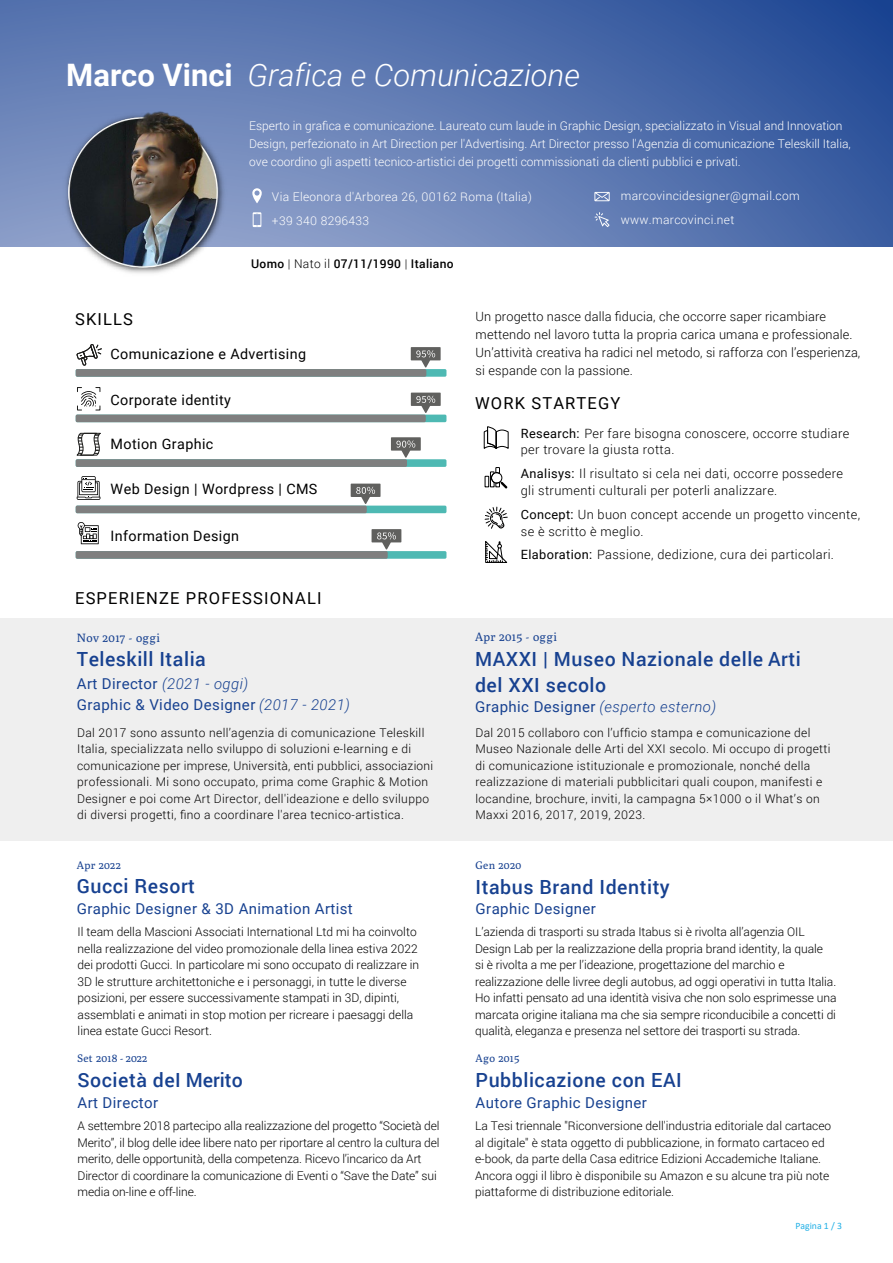
<style>
.page{position:relative;width:893px;height:1263px;background:#fff}
.page>*{position:absolute;margin:0;border:0;box-sizing:border-box;transform-origin:0 0}
.t1{font:italic 300 30.9px "Roboto";color:#fff}
.t2{font:500 19.5px/25.3px "Roboto";letter-spacing:.025em;color:#174190}
.t3{font:16.5px "Roboto";letter-spacing:.07em;color:#010000}
.t4{font:15px/21px "Roboto";letter-spacing:.025em;color:#174190}
.t5{font:italic 300 15px "Roboto";letter-spacing:.025em;color:#174190}
.t6{font:14.4px "Roboto";letter-spacing:.025em;color:#010000}
.t7{font:300 12.75px/16.5px "Roboto";letter-spacing:.025em;color:#010000}
.t8{font:300 12px/16.5px "Roboto";letter-spacing:-.005em;color:#000}
.t9{font:300 12px/16.5px "Roboto";letter-spacing:.03em;color:#010000}
.t10{font:300 12px/18px "Roboto";color:#fff}
.t11{font:300 12px/24px "Roboto";letter-spacing:.025em;color:#fff}
.t12{font:500 12px "Roboto";letter-spacing:.03em;color:#010000}
.t13{font:12px "Poly";letter-spacing:.03em;color:#174190}
.t14{font:10.95px "Poly";letter-spacing:.03em;color:#174190}
.t15{font:9.75px "Calibri";color:#22b0e6}
.s1{font-weight:700;font-style:normal}
.s2{font-weight:300}
.s3{font-weight:400}
.s4{font-weight:300;font-style:italic}
.s5{font-weight:400;font-style:normal}
</style>
<div class="page">
<div style="left:0;top:618px;width:893px;height:222px;background:#efefef"></div>
<svg style="left:485px;top:541px;width:23px;height:22px"></svg>
<svg style="left:484px;top:507px;width:23px;height:22px"></svg>
<svg style="left:484px;top:467px;width:23px;height:21px"></svg>
<svg style="left:483px;top:426px;width:26px;height:23px"></svg>
<div style="left:76px;top:415px;width:370px;height:7px;background:#4eb9b3;border-radius:2px"></div>
<div style="left:76px;top:415px;width:350px;height:7px;background:#7f7f7f;border-radius:2px"></div>
<svg style="left:77px;top:387px;width:24px;height:24px"></svg>
<div style="left:76px;top:369px;width:370px;height:8px;background:#4eb9b3;border-radius:2px"></div>
<div style="left:76px;top:369px;width:350px;height:8px;background:#7f7f7f;border-radius:2px"></div>
<div style="left:76px;top:506px;width:370px;height:7px;background:#4eb9b3;border-radius:2px"></div>
<div style="left:76px;top:506px;width:291px;height:7px;background:#7f7f7f;border-radius:2px"></div>
<svg style="left:77px;top:476px;width:23px;height:24px"></svg>
<div style="left:76px;top:551px;width:370px;height:8px;background:#4eb9b3;border-radius:2px"></div>
<div style="left:76px;top:551px;width:312px;height:8px;background:#7f7f7f;border-radius:2px"></div>
<svg style="left:77px;top:522px;width:22px;height:22px"></svg>
<div style="left:76px;top:459px;width:370px;height:8px;background:#4eb9b3;border-radius:2px"></div>
<div style="left:76px;top:459px;width:331px;height:8px;background:#7f7f7f;border-radius:2px"></div>
<svg style="left:76px;top:432px;width:25px;height:24px"></svg>
<svg style="left:76px;top:344px;width:26px;height:22px"></svg>
<svg style="left:411px;top:393px;width:30px;height:20px"></svg>
<svg style="left:411px;top:347px;width:30px;height:21px"></svg>
<svg style="left:351px;top:484px;width:30px;height:20px"></svg>
<svg style="left:372px;top:529px;width:29px;height:21px"></svg>
<svg style="left:391px;top:437px;width:30px;height:21px"></svg>
<svg style="left:0;top:0;width:893px;height:246px;background:#5774af"></svg>
<svg style="left:594px;top:192px;width:16px;height:9px"></svg>
<svg style="left:595px;top:212px;width:15px;height:15px"></svg>
<svg style="left:252px;top:188px;width:10px;height:15px"></svg>
<svg style="left:253px;top:212px;width:8px;height:15px"></svg>
<img style="left:55px;top:107px;width:178px;height:167px">
<h1 class="t1" style="left:66px;top:53px;width:515px"><span class="s1">Marco Vinci</span> Grafica e Comunicazione</h1>
<p class="t10" style="left:249px;top:116px;width:603px">Esperto in grafica e comunicazione. Laureato cum laude in Graphic Design, specializzato in Visual and Innovation<br>Design, perfezionato in Art Direction per l'Advertising. Art Director presso l'Agenzia di comunicazione Teleskill Italia, ove coordino gli aspetti tecnico-artistici dei progetti commissionati da clienti pubblici e privati.</p>
<p class="t11" style="left:272px;top:184px;width:261px">Via Eleonora d'Arborea 26, 00162 Roma (Italia)</p>
<p class="t11" style="left:272px;top:208px;width:99px">+39 340 8296433</p>
<p class="t12" style="left:251px;top:255px;width:204px">Uomo <span class="s2">| Nato il</span> 07/11/1990 <span class="s2">|</span> Italiano</p>
<p class="t11" style="left:621px;top:184px;width:181px">marcovincidesigner@gmail.com www.marcovinci.net</p>
<h3 class="t3" style="left:75px;top:307px;width:59px">SKILLS</h3>
<p class="t6" style="left:111px;top:344px;width:197px">Comunicazione e Advertising</p>
<p class="t7" style="left:476px;top:307px;width:386px;line-height:18px">Un progetto nasce dalla fiducia, che occorre saper ricambiare mettendo nel lavoro tutta la propria carica umana e professionale.<br>Un’attività creativa ha radici nel metodo, si rafforza con l’esperienza, si espande con la passione.</p>
<p class="t6" style="left:111px;top:389px;width:122px">Corporate identity</p>
<h3 class="t3" style="left:475px;top:391px;width:147px">WORK STARTEGY</h3>
<p class="t6" style="left:111px;top:434px;width:104px">Motion Graphic</p>
<p class="t6" style="left:111px;top:479px;width:208px">Web Design | Wordpress | CMS</p>
<p class="t6" style="left:111px;top:526px;width:130px">Information Design</p>
<h3 class="t3" style="left:75px;top:586px;width:248px">ESPERIENZE PROFESSIONALI</h3>
<p class="t7" style="left:521px;top:424px;width:330px"><span class="s3">Research:</span> Per fare bisogna conoscere, occorre studiare per trovare la giusta rotta.</p>
<p class="t7" style="left:521px;top:465px;width:324px"><span class="s3">Analisys:</span> Il risultato si cela nei dati, occorre possedere gli strumenti culturali per poterli analizzare.</p>
<p class="t7" style="left:521px;top:506px;width:341px"><span class="s3">Concept:</span> Un buon concept accende un progetto vincente, se è scritto è meglio.</p>
<p class="t7" style="left:521px;top:545px;width:315px"><span class="s3">Elaboration:</span> Passione, dedizione, cura dei particolari.</p>
<p class="t13" style="left:77px;top:631px;width:85px">Nov 2017 - oggi</p>
<p class="t13" style="left:475px;top:630px;width:84px">Apr 2015 - oggi</p>
<h2 class="t2" style="left:77px;top:646px;width:131px">Teleskill Italia</h2>
<p class="t4" style="left:77px;top:673px;width:275px">Art Director <span class="s4">(2021 - oggi)<br></span>Graphic &amp; Video Designer <span class="s4">(2017 - 2021)</span></p>
<h2 class="t2" style="left:475px;top:646px;width:327px">MAXXI | Museo Nazionale delle Arti del XXI secolo</h2>
<p class="t5" style="left:475px;top:696px;width:243px"><span class="s5">Graphic Designer</span> (esperto esterno)</p>
<p class="t9" style="left:77px;top:724px;width:357px">Dal 2017 sono assunto nell’agenzia di comunicazione Teleskill Italia, specializzata nello sviluppo di soluzioni e-learning e di comunicazione per imprese, Università, enti pubblici, associazioni professionali. Mi sono occupato, prima come Graphic &amp; Motion Designer e poi come Art Director, dell'ideazione e dello sviluppo di diversi progetti, fino a coordinare l'area tecnico-artistica.</p>
<p class="t9" style="left:475px;top:724px;width:357px">Dal 2015 collaboro con l’ufficio stampa e comunicazione del Museo Nazionale delle Arti del XXI secolo. Mi occupo di progetti di comunicazione istituzionale e promozionale, nonché della realizzazione di materiali pubblicitari quali coupon, manifesti e locandine, brochure, inviti, la campagna 5×1000 o il What’s on Maxxi 2016, 2017, 2019, 2023.</p>
<p class="t14" style="left:77px;top:859px;width:46px">Apr 2022</p>
<h2 class="t2" style="left:77px;top:873px;width:120px">Gucci Resort</h2>
<p class="t4" style="left:77px;top:897px;width:278px">Graphic Designer &amp; 3D Animation Artist</p>
<p class="t14" style="left:476px;top:859px;width:47px">Gen 2020</p>
<h2 class="t2" style="left:476px;top:873px;width:196px">Itabus Brand Identity</h2>
<p class="t4" style="left:476px;top:898px;width:122px">Graphic Designer</p>
<p class="t8" style="left:78px;top:923px;width:343px">Il team della Mascioni Associati International Ltd mi ha coinvolto nella realizzazione del video promozionale della linea estiva 2022 dei prodotti Gucci. In particolare mi sono occupato di realizzare in 3D le strutture architettoniche e i personaggi, in tutte le diverse posizioni, per essere successivamente stampati in 3D, dipinti, assemblati e animati in stop motion per ricreare i paesaggi della linea estate Gucci Resort.</p>
<p class="t8" style="left:475px;top:923px;width:363px">L’azienda di trasporti su strada Itabus si è rivolta all’agenzia OIL Design Lab per la realizzazione della propria brand identity, la quale<br>si è rivolta a me per l’ideazione, progettazione del marchio e realizzazione delle livree degli autobus, ad oggi operativi in tutta Italia.<br>Ho infatti pensato ad una identità visiva che non solo esprimesse una marcata origine italiana ma che sia sempre riconducibile a concetti di qualità, eleganza e presenza nel settore dei trasporti su strada.</p>
<p class="t14" style="left:77px;top:1052px;width:71px">Set 2018 - 2022</p>
<p class="t14" style="left:476px;top:1052px;width:45px">Ago 2015</p>
<h2 class="t2" style="left:77px;top:1067px;width:167px">Società deI Merito</h2>
<p class="t4" style="left:77px;top:1091px;width:82px">Art Director</p>
<h2 class="t2" style="left:476px;top:1067px;width:208px">Pubblicazione con EAI</h2>
<p class="t4" style="left:476px;top:1091px;width:173px">Autore Graphic Designer</p>
<p class="t8" style="left:78px;top:1117px;width:364px">A settembre 2018 partecipo alla realizzazione del progetto “Società del Merito”, il blog delle idee libere nato per riportare al centro la cultura del merito, delle opportunità, della competenza. Ricevo l’incarico da Art Director di coordinare la comunicazione di Eventi o “Save the Date” sui media on-line e off-line.</p>
<p class="t8" style="left:475px;top:1117px;width:358px">La Tesi triennale "Riconversione dell'industria editoriale dal cartaceo al digitale" è stata oggetto di pubblicazione, in formato cartaceo ed e-book, da parte della Casa editrice Edizioni Accademiche Italiane.<br>Ancora oggi il libro è disponibile su Amazon e su alcune tra più note piattaforme di distribuzione editoriale.</p>
<p class="t15" style="left:795px;top:1218px;width:48px">Pagina 1 / 3</p>
</div>
